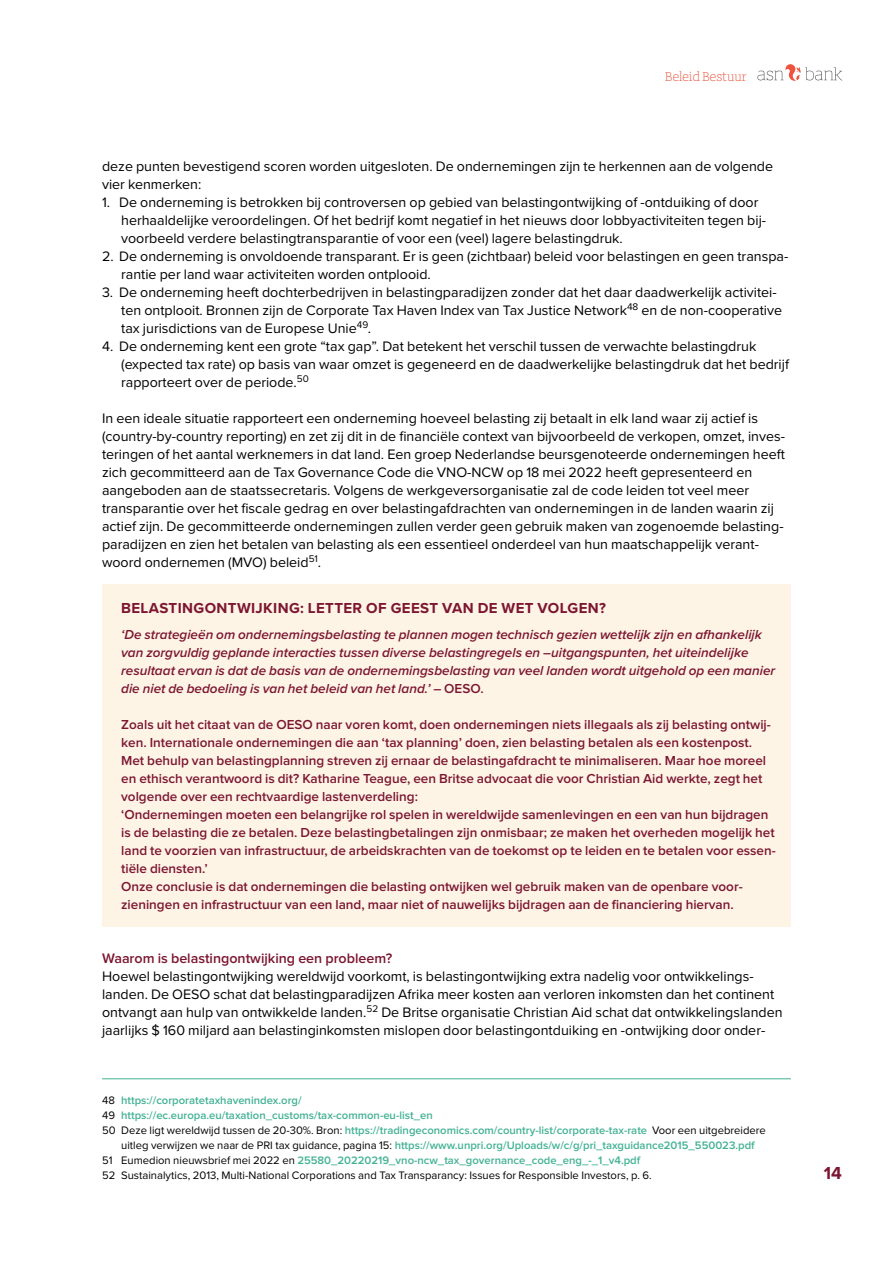
<style>
.page{position:relative;width:893px;height:1263px;background:#fff}
.page>*{position:absolute;margin:0;border:0;box-sizing:border-box;transform-origin:0 0}
.t1{font:700 18px "Proxima Nova";color:#7c1631}
.t2{font:700 15px "Proxima Nova";letter-spacing:.025em;color:#7c1631}
.t3{font:14.25px/18px "Proxima Nova";color:#000}
.t4{font:600 14.25px "Proxima Nova";color:#7c1631}
.t5{font:600 13.5px/18px "Proxima Nova";color:#7c1631}
.t6{font:italic 600 13.5px/18px "Proxima Nova";color:#7c1631}
.t7{font:13.5px "ASN Bank Slab";color:#ea523c}
.t8{font:600 11.25px "Proxima Nova";color:#42b293}
.t9{font:11.25px "Proxima Nova";color:#000}
.s1{font-style:normal}
.s2{font-weight:400;color:#000}
.s3{font-weight:600;color:#42b293}
</style>
<div class="page">
<svg style="left:757px;top:64px;width:85px;height:17px"></svg>
<div style="left:102px;top:585px;width:689px;height:342px;background:#fdf4e6"></div>
<hr style="left:102px;top:1078px;width:689px;height:1px;background:#42b293">
<p class="t7" style="left:665px;top:67px;width:83px">Beleid Bestuur</p>
<p class="t3" style="left:102px;top:156px;width:673px">deze punten bevestigend scoren worden uitgesloten. De ondernemingen zijn te herkennen aan de volgende vier kenmerken:</p>
<p class="t3" style="left:121px;top:192px;width:646px;text-indent:-19px">1. De onderneming is betrokken bij controversen op gebied van belastingontwijking of -ontduiking of door herhaaldelijke veroordelingen. Of het bedrijf komt negatief in het nieuws door lobbyactiviteiten tegen bij&shy;voorbeeld verdere belastingtransparantie of voor een (veel) lagere belastingdruk.</p>
<p class="t3" style="left:121px;top:246px;width:669px;text-indent:-19px">2. De onderneming is onvoldoende transparant. Er is geen (zichtbaar) beleid voor belastingen en geen transpa&shy;rantie per land waar activiteiten worden ontplooid.</p>
<p class="t3" style="left:121px;top:282px;width:662px;text-indent:-19px">3. De onderneming heeft dochterbedrijven in belastingparadijzen zonder dat het daar daadwerkelijk activitei&shy;ten ontplooit. Bronnen zijn de Corporate Tax Haven Index van Tax Justice Network<sup>48</sup> en de non-cooperative tax jurisdictions van de Europese Unie<sup>49</sup>.</p>
<p class="t3" style="left:121px;top:336px;width:669px;text-indent:-19px">4. De onderneming kent een grote “tax gap”. Dat betekent het verschil tussen de verwachte belastingdruk (expected tax rate) op basis van waar omzet is gegeneerd en de daadwerkelijke belastingdruk dat het bedrijf rapporteert over de periode.<sup>50</sup></p>
<p class="t3" style="left:102px;top:408px;width:684px">In een ideale situatie rapporteert een onderneming hoeveel belasting zij betaalt in elk land waar zij actief is (country-by-country reporting) en zet zij dit in de financiële context van bijvoorbeeld de verkopen, omzet, inves&shy;teringen of het aantal werknemers in dat land. Een groep Nederlandse beursgenoteerde ondernemingen heeft zich gecommitteerd aan de Tax Governance Code die VNO-NCW op 18 mei 2022 heeft gepresenteerd en aangeboden aan de staatssecretaris. Volgens de werkgeversorganisatie zal de code leiden tot veel meer transparantie over het fiscale gedrag en over belastingafdrachten van ondernemingen in de landen waarin zij actief zijn. De gecommitteerde ondernemingen zullen verder geen gebruik maken van zogenoemde belasting&shy;paradijzen en zien het betalen van belasting als een essentieel onderdeel van hun maatschappelijk verant&shy;woord ondernemen (MVO) beleid<sup>51</sup>.</p>
<p class="t2" style="left:121px;top:597px;width:486px">BELASTINGONTWIJKING: LETTER OF GEEST VAN DE WET VOLGEN?</p>
<p class="t6" style="left:121px;top:625px;width:656px">‘De strategieën om ondernemingsbelasting te plannen mogen technisch gezien wettelijk zijn en afhankelijk van zorgvuldig geplande interacties tussen diverse belastingregels en –uitgangspunten, het uiteindelijke resultaat ervan is dat de basis van de ondernemingsbelasting van veel landen wordt uitgehold op een manier die niet de bedoeling is van het beleid van het land.’ <span class="s1">– OESO.</span></p>
<p class="t5" style="left:121px;top:716px;width:656px">Zoals uit het citaat van de OESO naar voren komt, doen ondernemingen niets illegaals als zij belasting ontwij&shy;ken. Internationale ondernemingen die aan ‘tax planning’ doen, zien belasting betalen als een kostenpost.<br>Met behulp van belastingplanning streven zij ernaar de belastingafdracht te minimaliseren. Maar hoe moreel en ethisch verantwoord is dit? Katharine Teague, een Britse advocaat die voor Christian Aid werkte, zegt het volgende over een rechtvaardige lastenverdeling:<br>‘Ondernemingen moeten een belangrijke rol spelen in wereldwijde samenlevingen en een van hun bijdragen is de belasting die ze betalen. Deze belastingbetalingen zijn onmisbaar; ze maken het overheden mogelijk het land te voorzien van infrastructuur, de arbeidskrachten van de toekomst op te leiden en te betalen voor essen&shy;tiële diensten.’<br>Onze conclusie is dat ondernemingen die belasting ontwijken wel gebruik maken van de openbare voor&shy;zieningen en infrastructuur van een land, maar niet of nauwelijks bijdragen aan de financiering hiervan.</p>
<p class="t4" style="left:102px;top:951px;width:292px">Waarom is belastingontwijking een probleem?</p>
<p class="t3" style="left:102px;top:966px;width:682px">Hoewel belastingontwijking wereldwijd voorkomt, is belastingontwijking extra nadelig voor ontwikkelings&shy;landen. De OESO schat dat belastingparadijzen Afrika meer kosten aan verloren inkomsten dan het continent ontvangt aan hulp van ontwikkelde landen.<sup>52</sup> De Britse organisatie Christian Aid schat dat ontwikkelingslanden jaarlijks $ 160 miljard aan belastinginkomsten mislopen door belastingontduiking en -ontwijking door onder-</p>
<p class="t8" style="left:102px;top:1095px;width:201px"><span class="s2">48</span> https://corporatetaxhavenindex.org/</p>
<p class="t8" style="left:102px;top:1110px;width:332px"><span class="s2">49</span> https://ec.europa.eu/taxation_customs/tax-common-eu-list_en</p>
<p class="t9" style="left:102px;top:1121px;width:665px">50 Deze ligt wereldwijd tussen de 20-30%. Bron: <span class="s3">https://tradingeconomics.com/country-list/corporate-tax-rate</span> Voor een uitgebreidere</p>
<p class="t8" style="left:121px;top:1140px;width:635px"><span class="s2">uitleg verwijzen we naar de PRI tax guidance, pagina 15:</span> https://www.unpri.org/Uploads/w/c/g/pri_taxguidance2015_550023.pdf</p>
<p class="t8" style="left:102px;top:1155px;width:540px"><span class="s2">51 Eumedion nieuwsbrief mei 2022 en</span> 25580_20220219_vno-ncw_tax_governance_code_eng_-_1_v4.pdf</p>
<p class="t9" style="left:102px;top:1166px;width:551px">52 Sustainalytics, 2013, Multi-National Corporations and Tax Transparancy: Issues for Responsible Investors, p. 6.</p>
<p class="t1" style="left:824px;top:1159px;width:20px">14</p>
</div>
